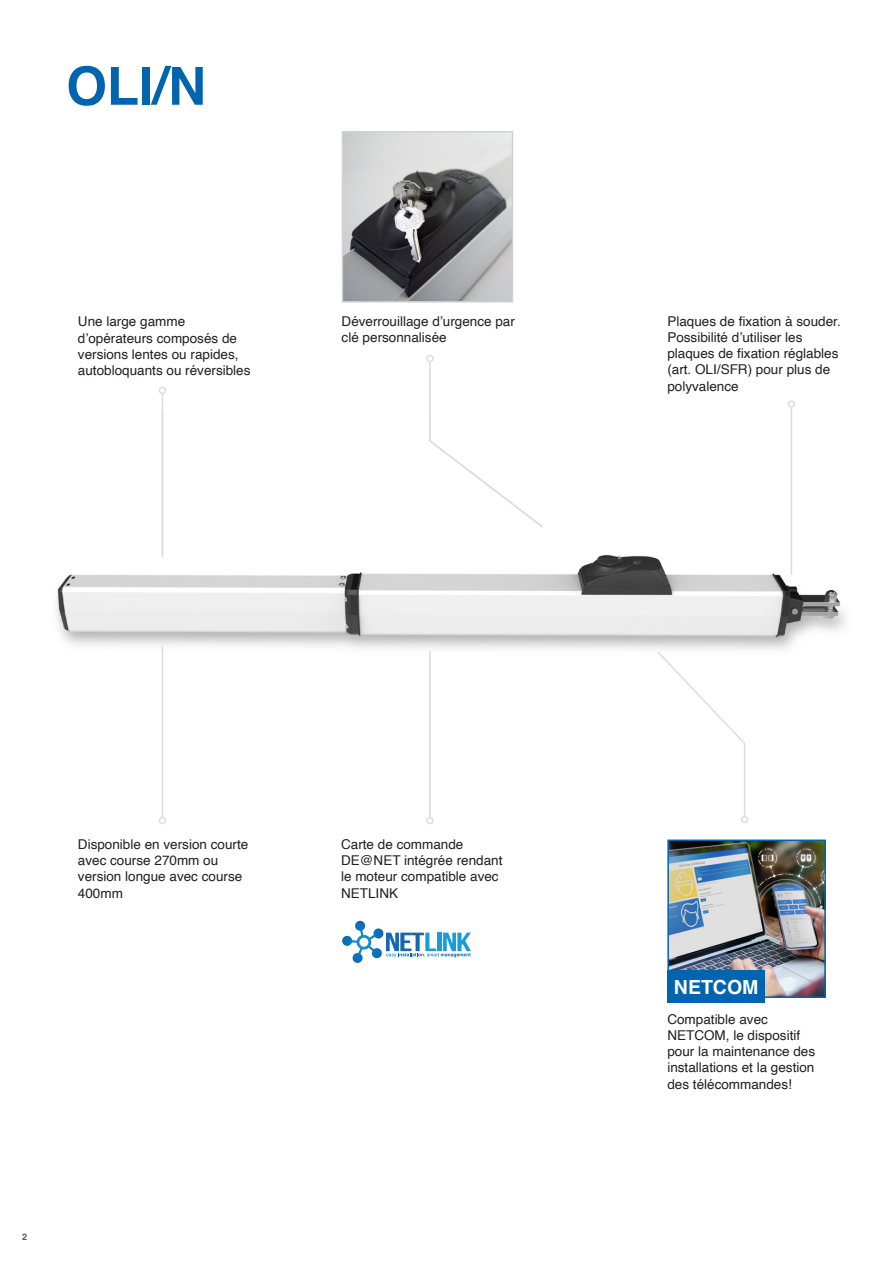
<style>
.page{position:relative;width:893px;height:1263px;background:#fff}
.page>*{position:absolute;margin:0;border:0;box-sizing:border-box;transform-origin:0 0}
.TITOLO_FAMIGLIA_MOTORI__per_INDEX{font:700 52.5px "Helvetica";color:#0065ae}
.t1{font:700 19.5px "Helvetica";color:#fff}
.VOLTAGGI__ex__Motore_in_230V_ecc{font:13.5px/16.2px "Helvetica";color:#231f20}
.DESCRIZIONE_HIGHLIGHTS{font:13.5px/16.2px "Helvetica";color:#231f20}
.t2{font:700 9px "Helvetica";color:#57585a}
</style>
<div class="page">
<img style="left:345px;top:134px;width:165px;height:166px">
<div style="left:342px;top:131px;width:171px;height:172px;border:2px solid #d1d2d4"></div>
<svg style="left:342px;top:921px;width:129px;height:42px"></svg>
<img style="left:56px;top:535px;width:789px;height:130px">
<hr style="left:791px;top:407px;width:1px;height:168px;background:#dcdddf">
<div style="left:788px;top:400px;width:7px;height:8px;border:2px solid #dcdddf;border-radius:50%"></div>
<hr style="left:162px;top:393px;width:1px;height:163px;background:#dcdddf">
<div style="left:159px;top:387px;width:7px;height:7px;border:2px solid #dcdddf;border-radius:50%"></div>
<svg style="left:429px;top:362px;width:114px;height:166px"></svg>
<div style="left:426px;top:355px;width:8px;height:7px;border:2px solid #dcdddf;border-radius:50%"></div>
<hr style="left:162px;top:646px;width:1px;height:172px;background:#dcdddf">
<div style="left:159px;top:817px;width:7px;height:7px;border:2px solid #dcdddf;border-radius:50%"></div>
<svg style="left:655px;top:649px;width:91px;height:169px"></svg>
<div style="left:741px;top:816px;width:7px;height:7px;border:2px solid #dcdddf;border-radius:50%"></div>
<hr style="left:429px;top:651px;width:2px;height:167px;background:#dcdddf">
<div style="left:426px;top:817px;width:8px;height:7px;border:2px solid #dcdddf;border-radius:50%"></div>
<img style="left:670px;top:842px;width:153px;height:153px">
<div style="left:667px;top:839px;width:159px;height:159px;border:2px solid #0065ae"></div>
<div style="left:667px;top:970px;width:98px;height:33px;background:#0065ae"></div>
<p class="TITOLO_FAMIGLIA_MOTORI__per_INDEX" style="left:66px;top:54px;width:142px">OLI/N</p>
<p class="VOLTAGGI__ex__Motore_in_230V_ecc" style="left:78px;top:314px;width:174px">Une large gamme d’opérateurs composés de versions lentes ou rapides, autobloquants ou réversibles</p>
<p class="VOLTAGGI__ex__Motore_in_230V_ecc" style="left:342px;top:313px;width:175px">Déverrouillage d’urgence par clé personnalisée</p>
<p class="VOLTAGGI__ex__Motore_in_230V_ecc" style="left:667px;top:313px;width:175px">Plaques de fixation à souder.</p>
<p class="VOLTAGGI__ex__Motore_in_230V_ecc" style="left:667px;top:330px;width:173px">Possibilité d’utiliser les plaques de fixation réglables (art. OLI/SFR) pour plus de polyvalence</p>
<p class="VOLTAGGI__ex__Motore_in_230V_ecc" style="left:78px;top:836px;width:172px">Disponible en version courte avec course 270mm ou version longue avec course<br>400mm</p>
<p class="VOLTAGGI__ex__Motore_in_230V_ecc" style="left:341px;top:836px;width:163px">Carte de commande<br>DE@NET intégrée rendant le moteur compatible avec<br>NETLINK</p>
<p class="t2" style="left:22px;top:1232px;width:7px">2</p>
<p class="t1" style="left:674px;top:975px;width:86px">NETCOM</p>
<p class="DESCRIZIONE_HIGHLIGHTS" style="left:667px;top:1011px;width:149px">Compatible avec<br>NETCOM, le dispositif pour la maintenance des installations et la gestion des télécommandes!</p>
</div>
